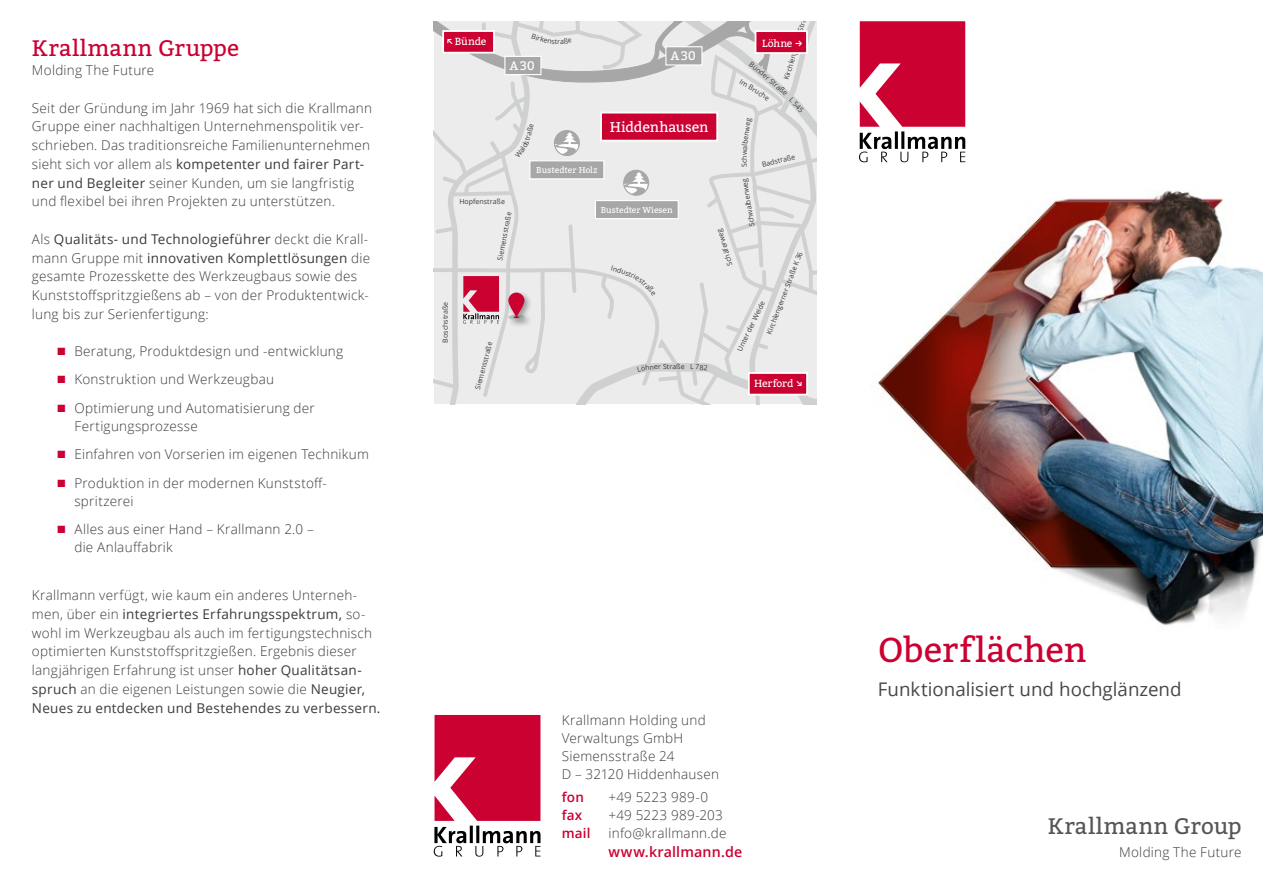
<style>
.page{position:relative;width:1263px;height:893px;background:#fff}
.page>*{position:absolute;margin:0;border:0;box-sizing:border-box;transform-origin:0 0}
.t1{font:34.5px "Bitter";color:#cb0132}
.t2{font:22.5px "Bitter";letter-spacing:.01em;color:#cb0132}
.t3{font:22.5px "Bitter";letter-spacing:.01em;color:#565655}
.t4{font:18.75px "Open Sans";color:#484847}
.t5{font:600 14.25px "Open Sans";letter-spacing:.01em;color:#cb0132}
.t6{font:14.1px "Bitter";letter-spacing:-.005em;color:#fff}
.t7{font:300 13.5px/18.8px "Open Sans";letter-spacing:.02em;color:#3a3a39}
.t8{font:600 13.5px "Open Sans";letter-spacing:.015em;color:#cb0132}
.t9{font:12.45px "Bitter";letter-spacing:.06em;color:#fff}
.t10{font:10.35px "Bitter";letter-spacing:-.01em;color:#fff}
.t11{font:8.55px "Bitter";color:#fff}
.t12{font:7.05px "Open Sans";letter-spacing:.005em;color:#3a3a39}
.s1{font-weight:400}
.s2{color:#cb0132}
.s3{font-family:"Volkenzy Pfeil";font-weight:500}
.s4{font-weight:600;color:#000}
</style>
<div class="page">
<img style="left:862px;top:112px;width:401px;height:514px">
<svg style="left:434px;top:715px;width:106px;height:142px"></svg>
<svg style="left:859px;top:21px;width:106px;height:141px"></svg>
<svg style="left:434px;top:21px;width:382px;height:383px;background:#e3d9db"></svg>
<h2 class="t2" style="left:32px;top:35px;width:209px">Krallmann Gruppe</h2>
<p class="t7" style="left:32px;top:60px;width:124px">Molding The Future</p>
<p class="t7" style="left:32px;top:98px;width:342px">Seit der Gründung im Jahr 1969 hat sich die Krallmann Gruppe einer nachhaltigen Unternehmenspolitik ver&shy;schrieben. Das traditionsreiche Familienunternehmen sieht sich vor allem als <span class="s1">kompetenter und fairer Part&shy;ner und Begleiter</span> seiner Kunden, um sie langfristig und flexibel bei ihren Projekten zu unterstützen.</p>
<p class="t7" style="left:32px;top:229px;width:340px">Als <span class="s1">Qualitäts- und Technologieführer</span> deckt die Krall&shy;mann Gruppe mit <span class="s1">innovativen Komplettlösungen</span> die gesamte Prozesskette des Werkzeugbaus sowie des Kunststoffspritzgießens ab – von der Produktentwick&shy;lung bis zur Serienfertigung:</p>
<p class="t7" style="left:57px;top:341px;width:287px"><span class="s2">■</span> Beratung, Produktdesign und -entwicklung</p>
<p class="t7" style="left:57px;top:369px;width:218px"><span class="s2">■</span> Konstruktion und Werkzeugbau</p>
<p class="t7" style="left:74px;top:398px;width:242px;line-height:18px;text-indent:-17px"><span class="s2">■</span> Optimierung und Automatisierung der<br>Fertigungsprozesse</p>
<p class="t7" style="left:57px;top:444px;width:313px"><span class="s2">■</span> Einfahren von Vorserien im eigenen Technikum</p>
<p class="t7" style="left:74px;top:473px;width:254px;line-height:18px;text-indent:-17px"><span class="s2">■</span> Produktion in der modernen Kunststoff&shy;spritzerei</p>
<p class="t7" style="left:74px;top:520px;width:241px;line-height:18px;text-indent:-17px"><span class="s2">■</span> Alles aus einer Hand – Krallmann 2.0 – die Anlauffabrik</p>
<p class="t7" style="left:32px;top:585px;width:350px">Krallmann verfügt, wie kaum ein anderes Unterneh&shy;men, über ein <span class="s1">integriertes Erfahrungsspektrum,</span> so&shy;wohl im Werkzeugbau als auch im fertigungstechnisch optimierten Kunststoffspritzgießen. Ergebnis dieser langjährigen Erfahrung ist unser <span class="s1">hoher Qualitätsan&shy;spruch</span> an die eigenen Leistungen sowie die <span class="s1">Neugier, Neues zu entdecken und Bestehendes zu verbessern.</span></p>
<p class="t10" style="left:446px;top:36px;width:41px"><span class="s3">b</span>Bünde</p>
<p class="t9" style="left:510px;top:58px;width:27px">A30</p>
<p class="t12" style="left:551px;top:37px;width:5px">s</p>
<p class="t12" style="left:560px;top:37px;width:5px">a</p>
<p class="t9" style="left:671px;top:48px;width:27px">A30</p>
<p class="t6" style="left:610px;top:118px;width:100px">Hiddenhausen</p>
<p class="t11" style="left:536px;top:165px;width:63px">Bustedter Holz</p>
<p class="t12" style="left:459px;top:197px;width:47px">Hopfenstraße</p>
<p class="t12" style="left:495px;top:259px;width:50px;rotate:-79deg">Siemensstraße</p>
<p class="t12" style="left:440px;top:343px;width:43px;rotate:-90deg">Boschstraße</p>
<p class="t12" style="left:473px;top:388px;width:50px;rotate:-75deg">Siemensstraße</p>
<p class="t11" style="left:601px;top:205px;width:73px">Bustedter Wiesen</p>
<p class="t12" style="left:669px;top:362px;width:8px">ra</p>
<p class="t12" style="left:781px;top:78px;width:85px;rotate:-74deg">Kirchlengerner Straße K <span class="s4">3</span></p>
<p class="t10" style="left:762px;top:37px;width:42px">Löhne <span class="s3">k</span></p>
<p class="t12" style="left:753px;top:59px;width:37px;rotate:40deg">Bünder Str</p>
<p class="t12" style="left:743px;top:77px;width:35px;rotate:32deg">Im Bruche</p>
<p class="t12" style="left:739px;top:163px;width:5px;rotate:-90deg">c</p>
<p class="t12" style="left:761px;top:160px;width:35px;rotate:-14deg">Badstraße</p>
<p class="t12" style="left:747px;top:227px;width:50px;rotate:-99deg">Schwalbenweg</p>
<p class="t12" style="left:725px;top:267px;width:40px;rotate:-107deg">Schäferweg</p>
<p class="t12" style="left:764px;top:332px;width:90px;rotate:-69deg">Kirchlengerner Straße K 36</p>
<p class="t12" style="left:735px;top:348px;width:56px;rotate:-64deg">Unter der Weide</p>
<p class="t10" style="left:754px;top:378px;width:50px">Herford <span class="s3">l</span></p>
<p class="t7" style="left:562px;top:711px;width:159px;line-height:18px">Krallmann Holding und<br>Verwaltungs GmbH<br>Siemensstraße 24<br>D – 32120 Hiddenhausen</p>
<p class="t8" style="left:562px;top:788px;width:24px">fon</p>
<p class="t7" style="left:608px;top:787px;width:101px">+49 5223 989-0</p>
<p class="t8" style="left:562px;top:806px;width:22px">fax</p>
<p class="t7" style="left:608px;top:805px;width:116px">+49 5223 989-203</p>
<p class="t8" style="left:562px;top:824px;width:30px">mail</p>
<p class="t7" style="left:608px;top:823px;width:119px">info@krallmann.de</p>
<p class="t5" style="left:608px;top:842px;width:135px">www.krallmann.de</p>
<h1 class="t1" style="left:878px;top:629px;width:210px">Oberflächen</h1>
<h3 class="t4" style="left:878px;top:676px;width:305px">Funktionalisiert und hochglänzend</h3>
<h2 class="t3" style="left:1048px;top:813px;width:195px">Krallmann Group</h2>
<p class="t7" style="left:1119px;top:842px;width:124px">Molding The Future</p>
</div>
